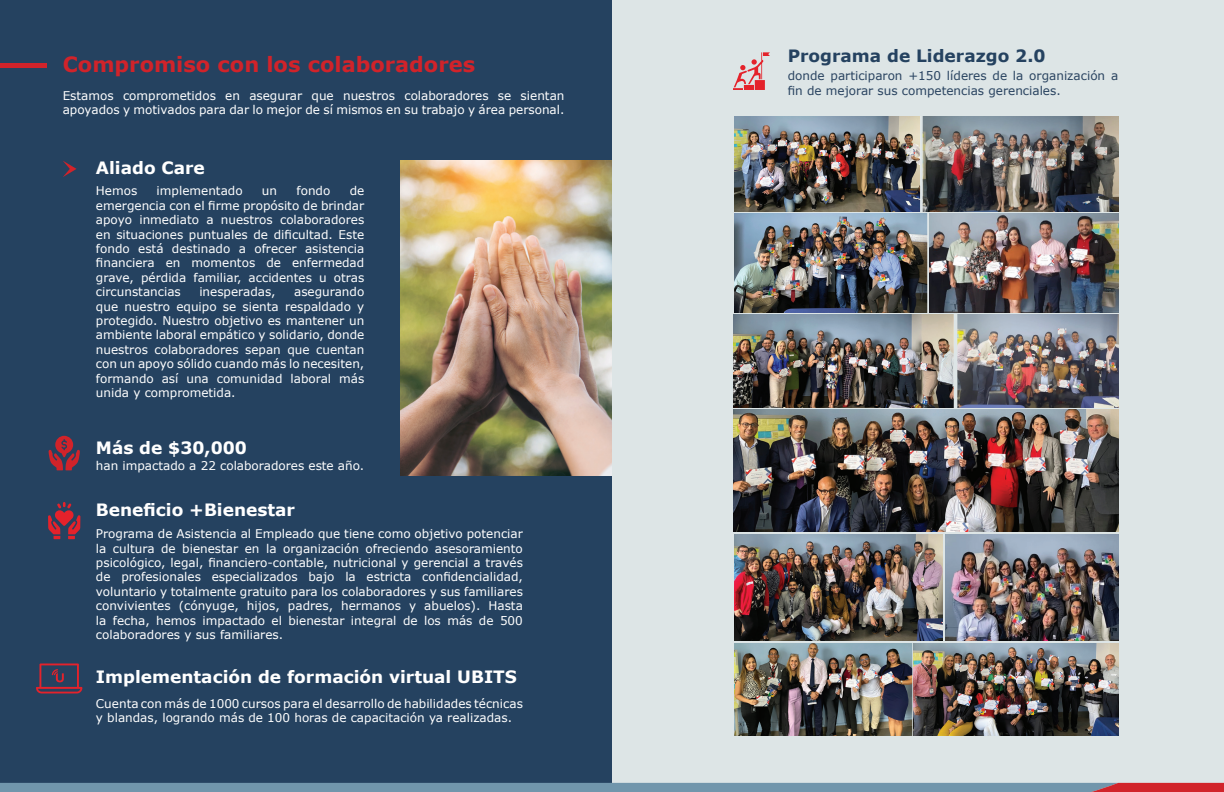
<style>
.page{position:relative;width:1224px;height:792px;background:#fff}
.page>*{position:absolute;margin:0;border:0;box-sizing:border-box;transform-origin:0 0}
.t1{font:700 21px "Verdana";color:#d1232a}
.t2{font:700 17px "Verdana";color:#fff}
.t3{font:700 17px "Verdana";color:#254260}
.t4{font:12px/14.4px "Verdana";color:#fff;text-align:justify}
.t5{font:12px/14.4px "Verdana";color:#294360}
</style>
<div class="page">
<div style="left:612px;top:0;width:612px;height:792px;background:#dde5e6"></div>
<div style="left:0;top:0;width:612px;height:792px;background:#254260"></div>
<svg style="left:0;top:783px;width:1224px;height:9px;background:#7a8a9f"></svg>
<svg style="left:63px;top:161px;width:14px;height:16px"></svg>
<img style="left:400px;top:161px;width:212px;height:314px">
<svg style="left:49px;top:436px;width:31px;height:34px"></svg>
<svg style="left:36px;top:663px;width:46px;height:30px"></svg>
<svg style="left:48px;top:502px;width:32px;height:37px"></svg>
<img style="left:734px;top:116px;width:384px;height:95px">
<img style="left:734px;top:214px;width:194px;height:98px">
<img style="left:930px;top:214px;width:188px;height:98px">
<svg style="left:733px;top:52px;width:37px;height:38px"></svg>
<img style="left:734px;top:643px;width:178px;height:93px">
<img style="left:914px;top:643px;width:204px;height:93px">
<img style="left:733px;top:315px;width:385px;height:93px">
<img style="left:733px;top:410px;width:385px;height:122px">
<img style="left:735px;top:535px;width:207px;height:105px">
<img style="left:945px;top:535px;width:173px;height:105px">
<div style="left:0;top:63px;width:46px;height:5px;background:#d1232a"></div>
<h1 class="t1" style="left:63px;top:50px;width:414px">Compromiso con los colaboradores</h1>
<p class="t4" style="left:63px;top:88px;width:503px">Estamos comprometidos en asegurar que nuestros colaboradores se sientan apoyados y motivados para dar lo mejor de sí mismos en su trabajo y área personal.</p>
<h2 class="t2" style="left:96px;top:155px;width:110px">Aliado Care</h2>
<p class="t4" style="left:96px;top:184px;width:43px">Hemos</p>
<p class="t4" style="left:157px;top:184px;width:88px">implementado</p>
<p class="t4" style="left:262px;top:184px;width:17px">un</p>
<p class="t4" style="left:297px;top:184px;width:35px">fondo</p>
<p class="t4" style="left:96px;top:184px;width:270px;text-indent:254px">de emergencia con el firme propósito de brindar apoyo inmediato a nuestros colaboradores en situaciones puntuales de dificultad. Este fondo está destinado a ofrecer asistencia financiera en momentos de enfermedad grave, pérdida familiar, accidentes u otras circunstancias</p>
<p class="t4" style="left:96px;top:285px;width:270px;text-indent:198px">asegurando que nuestro equipo se sienta respaldado y protegido. Nuestro objetivo es mantener un ambiente laboral empático y solidario, donde nuestros colaboradores sepan que cuentan con un apoyo sólido cuando más lo necesiten, formando así una comunidad laboral más unida y comprometida.</p>
<p class="t4" style="left:199px;top:285px;width:78px">inesperadas,</p>
<h2 class="t2" style="left:96px;top:436px;width:153px">Más de $30,000</h2>
<p class="t4" style="left:96px;top:459px;width:270px">han impactado a 22 colaboradores este año.</p>
<h2 class="t2" style="left:96px;top:498px;width:201px">Beneficio +Bienestar</h2>
<p class="t4" style="left:96px;top:527px;width:428px">Programa de Asistencia al Empleado que tiene como objetivo potenciar la cultura de bienestar en la organización ofreciendo asesoramiento psicológico, legal, financiero-contable, nutricional y gerencial a través de profesionales especializados bajo la estricta confidencialidad, voluntario y totalmente gratuito para los colaboradores y sus familiares convivientes (cónyuge, hijos, padres, hermanos y abuelos). Hasta la fecha, hemos impactado el bienestar integral de los más de 500 colaboradores y sus familiares.</p>
<h2 class="t2" style="left:96px;top:665px;width:423px">Implementación de formación virtual UBITS</h2>
<p class="t4" style="left:96px;top:696px;width:428px">Cuenta con más de 1000 cursos para el desarrollo de habilidades técnicas y blandas, logrando más de 100 horas de capacitación ya realizadas.</p>
<h2 class="t3" style="left:788px;top:44px;width:259px">Programa de Liderazgo 2.0</h2>
<p class="t5" style="left:788px;top:69px;width:332px">donde participaron +150 líderes de la organización a fin de mejorar sus competencias gerenciales.</p>
</div>
